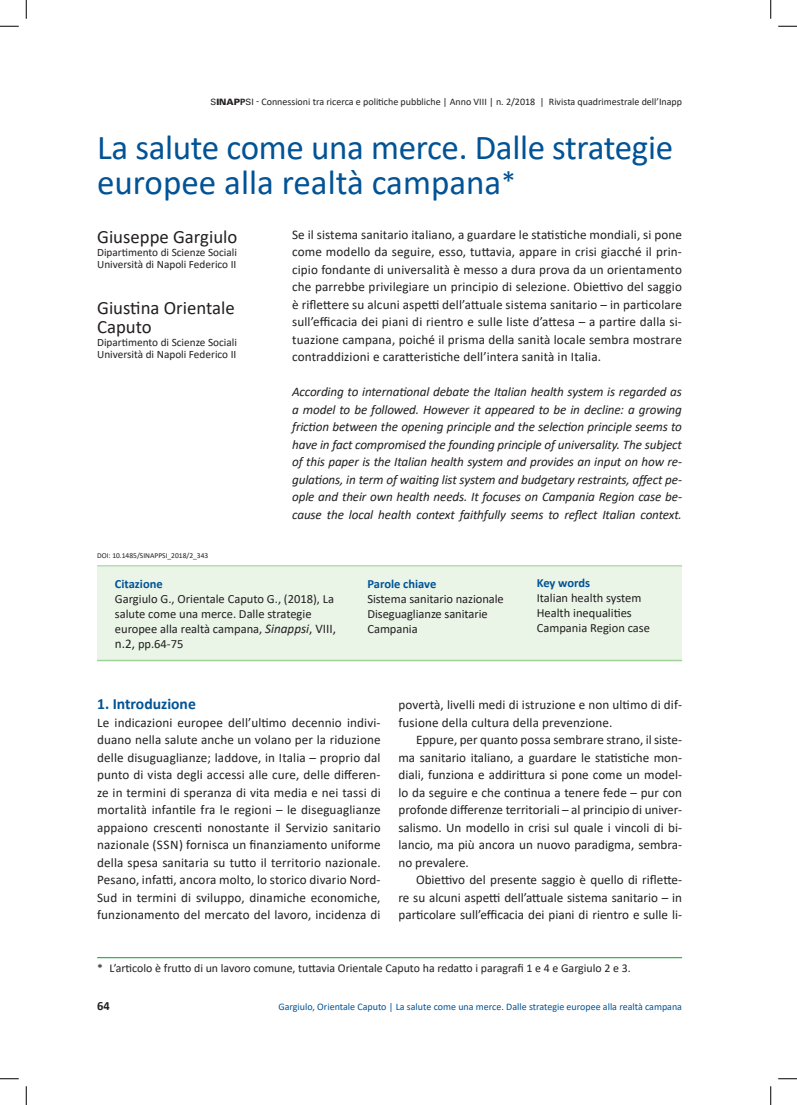
<style>
.page{position:relative;width:797px;height:1105px;background:#fff}
.page>*{position:absolute;margin:0;border:0;box-sizing:border-box;transform-origin:0 0}
.t1{font:35px/35px "Calibri";letter-spacing:-.01em;color:#015396}
.t2{font:18.75px/18.8px "Calibri";color:#231f20}
.t3{font:700 15.62px "Calibri";color:#015396}
.t4{font:13.12px/17.5px "Calibri";letter-spacing:.01em;color:#231f20;text-align:justify}
.t5{font:italic 13.12px/17.5px "Calibri";letter-spacing:-.01em;color:#231f20;text-align:justify}
.t6{font:12.5px/15px "Calibri";color:#231f20}
.t7{font:700 12.5px "Calibri";letter-spacing:-.015em;color:#015396}
.t8{font:700 12.5px "Calibri";color:#231f20}
.t9{font:11.88px "Calibri";color:#231f20}
.t10{font:11.25px/12.5px "Calibri";color:#231f20}
.t11{font:10px "Calibri";color:#231f20}
.t12{font:10px "Calibri";color:#015396}
.t13{font:7.5px "Calibri";color:#231f20}
.s1{font-family:"Univers LT";font-size:8.75px}
.s2{font-family:"Univers LT";font-weight:900;font-size:8.75px}
.s3{font-family:"Univers LT";font-weight:700;font-size:8.75px}
.s4{font-size:28.75px}
.s5{font-style:italic;font-size:13.12px}
.s6{font-size:13.12px}
</style>
<div class="page">
<div style="left:97px;top:567px;width:585px;height:94px;background:#eaf5e8"></div>
<hr style="left:97px;top:565px;width:585px;height:1px;background:#a1d29c">
<hr style="left:97px;top:660px;width:585px;height:1px;background:#a1d29c">
<hr style="left:97px;top:957px;width:585px;height:1px;background:#30b45c">
<svg style="left:0;top:25px;width:19px;height:2px"></svg>
<svg style="left:778px;top:25px;width:19px;height:2px"></svg>
<svg style="left:0;top:1078px;width:19px;height:1px"></svg>
<svg style="left:778px;top:1078px;width:19px;height:1px"></svg>
<svg style="left:25px;top:0;width:2px;height:19px"></svg>
<svg style="left:25px;top:1086px;width:2px;height:19px"></svg>
<svg style="left:770px;top:0;width:1px;height:19px"></svg>
<svg style="left:770px;top:1086px;width:1px;height:19px"></svg>
<p class="t11" style="left:210px;top:94px;width:473px"><span class="s1">S</span><span class="s2">INAP</span><span class="s3">P</span><span class="s1">SI</span> - Connessioni tra ricerca e politiche pubbliche | Anno VIII | n. 2/2018 | Rivista quadrimestrale dell’Inapp</p>
<h1 class="t1" style="left:97px;top:129px;width:577px">La salute come una merce. Dalle strategie europee alla realtà campana<span class="s4">*</span></h1>
<h2 class="t2" style="left:97px;top:227px;width:142px">Giuseppe Gargiulo</h2>
<p class="t10" style="left:97px;top:245px;width:141px">Dipartimento di Scienze Sociali<br>Università di Napoli Federico II</p>
<h2 class="t2" style="left:97px;top:298px;width:139px">Giustina Orientale<br>Caputo</h2>
<p class="t10" style="left:97px;top:335px;width:141px">Dipartimento di Scienze Sociali<br>Università di Napoli Federico II</p>
<p class="t13" style="left:97px;top:550px;width:113px">DOI: 10.1485/SINAPPSI_2018/2_343</p>
<p class="t4" style="left:292px;top:226px;width:391px">Se il sistema sanitario italiano, a guardare le statistiche mondiali, si pone come modello da seguire, esso, tuttavia, appare in crisi giacché il prin&shy;cipio fondante di universalità è messo a dura prova da un orientamento che parrebbe privilegiare un principio di selezione. Obiettivo del saggio è riflettere su alcuni aspetti dell’attuale sistema sanitario – in particolare sull’efficacia dei piani di rientro e sulle liste d’attesa – a partire dalla si&shy;tuazione campana, poiché il prisma della sanità locale sembra mostrare contraddizioni e caratteristiche dell’intera sanità in Italia.</p>
<p class="t5" style="left:292px;top:383px;width:391px">According to international debate the Italian health system is regarded as a model to be followed. However it appeared to be in decline: a growing friction between the opening principle and the selection principle seems to have in fact compromised the founding principle of universality. The subject of this paper is the Italian health system and provides an input on how re&shy;gulations, in term of waiting list system and budgetary restraints, affect pe&shy;ople and their own health needs. It focuses on Campania Region case be&shy;cause the local health context faithfully seems to reflect Italian context.</p>
<p class="t7" style="left:115px;top:575px;width:49px">Citazione</p>
<p class="t6" style="left:115px;top:591px;width:223px">Gargiulo G., Orientale Caputo G., (2018), La salute come una merce. Dalle strategie europee alla realtà campana, <span class="s5">Sinappsi</span><span class="s6">, VIII, n.2,</span> pp.64-75</p>
<p class="t7" style="left:367px;top:575px;width:70px">Parole chiave</p>
<p class="t6" style="left:367px;top:591px;width:138px">Sistema sanitario nazionale<br>Diseguaglianze sanitarie<br>Campania</p>
<p class="t7" style="left:536px;top:574px;width:55px">Key words</p>
<p class="t6" style="left:536px;top:590px;width:115px">Italian health system<br>Health inequalities<br>Campania Region case</p>
<p class="t3" style="left:97px;top:693px;width:100px">1. Introduzione</p>
<p class="t4" style="left:97px;top:713px;width:285px">Le indicazioni europee dell’ultimo decennio indivi&shy;duano nella salute anche un volano per la riduzione delle disuguaglianze; laddove, in Italia – proprio dal punto di vista degli accessi alle cure, delle differen&shy;ze in termini di speranza di vita media e nei tassi di mortalità infantile fra le regioni – le diseguaglianze appaiono crescenti nonostante il Servizio sanitario nazionale (Ssn ) fornisca un finanziamento uniforme della spesa sanitaria su tutto il territorio nazionale.<br>Pesano, infatti, ancora molto, lo storico divario Nord-Sud in termini di sviluppo, dinamiche economiche, funzionamento del mercato del lavoro, incidenza di</p>
<p class="t4" style="left:398px;top:696px;width:285px">povertà, livelli medi di istruzione e non ultimo di dif&shy;fusione della cultura della prevenzione.</p>
<p class="t4" style="left:398px;top:731px;width:285px;text-indent:17px">Eppure, per quanto possa sembrare strano, il siste&shy;ma sanitario italiano, a guardare le statistiche mon&shy;diali, funziona e addirittura si pone come un model&shy;lo da seguire e che continua a tenere fede – pur con profonde differenze territoriali – al principio di univer&shy;salismo. Un modello in crisi sul quale i vincoli di bi&shy;lancio, ma più ancora un nuovo paradigma, sembra&shy;no prevalere.</p>
<p class="t4" style="left:398px;top:871px;width:285px;text-indent:17px">Obiettivo del presente saggio è quello di riflette&shy;re su alcuni aspetti dell’attuale sistema sanitario – in particolare sull’efficacia dei piani di rientro e sulle li-</p>
<p class="t9" style="left:97px;top:960px;width:535px">* L’articolo è frutto di un lavoro comune, tuttavia Orientale Caputo ha redatto i paragrafi 1 e 4 e Gargiulo 2 e 3.</p>
<p class="t8" style="left:97px;top:997px;width:14px">64</p>
<p class="t12" style="left:278px;top:1000px;width:405px">Gargiulo, Orientale Caputo | La salute come una merce. Dalle strategie europee alla realtà campana</p>
</div>
